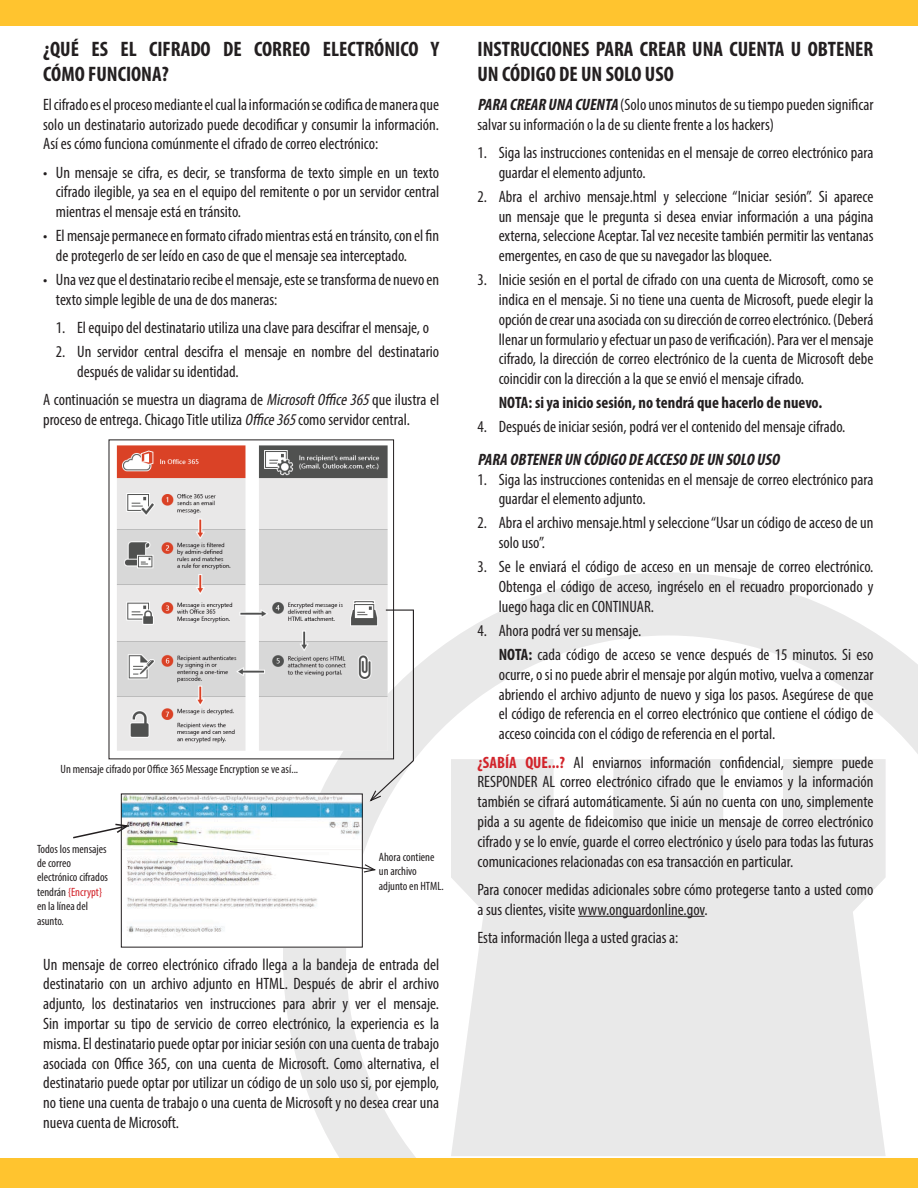
<style>
.page{position:relative;width:918px;height:1188px;background:#fff}
.page>*{position:absolute;margin:0;border:0;box-sizing:border-box;transform-origin:0 0}
.t1{font:700 condensed 21px/25.2px "Myriad Pro";color:#231f20}
.t2{font:condensed 16.5px/19.8px "Myriad Pro";color:#231f20}
.t3{font:700 condensed 16.5px "Myriad Pro";color:#231f20}
.t4{font:italic 700 condensed 16.5px "Myriad Pro";color:#231f20}
.t5{font:condensed 12px/14.4px "Myriad Pro";color:#231f20}
.s1{font-style:italic}
.s2{color:#d2232a}
.s3{font-weight:700;font-style:italic}
.s4{font-weight:700}
.s5{font-weight:700;color:#d2232a}
</style>
<div class="page">
<svg style="left:283px;top:572px;width:635px;height:587px;fill:#e9e9e9"></svg>
<div style="left:0;top:0;width:918px;height:26px;background:#ffc42f"></div>
<div style="left:0;top:1159px;width:918px;height:29px;background:#ffc42f"></div>
<img style="left:116px;top:445px;width:276px;height:312px">
<svg style="left:386px;top:610px;width:27px;height:1px"></svg>
<hr style="left:413px;top:610px;width:1px;height:151px;background:#231f20">
<svg style="left:368px;top:759px;width:47px;height:44px"></svg>
<img style="left:123px;top:796px;width:238px;height:149px">
<div style="left:121px;top:794px;width:242px;height:153px;border:1px solid #231f20"></div>
<svg style="left:73px;top:823px;width:59px;height:16px"></svg>
<svg style="left:169px;top:840px;width:209px;height:33px"></svg>
<hr style="left:578px;top:916px;width:127px;height:1px;background:#231f20">
<p class="t1" style="left:43px;top:36px;width:397px">¿QUÉ ES EL CIFRADO DE CORREO ELECTRÓNICO Y<br>CÓMO FUNCIONA?</p>
<p class="t2" style="left:43px;top:94px;width:397px;text-align:justify">El cifrado es el proceso mediante el cual la información se codifica de manera que solo un destinatario autorizado puede decodificar y consumir la información.<br>Así es cómo funciona comúnmente el cifrado de correo electrónico:</p>
<p class="t2" style="left:56px;top:162px;width:385px;text-align:justify;text-indent:-13px">• Un mensaje se cifra, es decir, se transforma de texto simple en un texto cifrado ilegible, ya sea en el equipo del remitente o por un servidor central mientras el mensaje está en tránsito.</p>
<p class="t2" style="left:56px;top:226px;width:385px;text-indent:-13px">• El mensaje permanece en formato cifrado mientras está en tránsito, con el fin de protegerlo de ser leído en caso de que el mensaje sea interceptado.</p>
<p class="t2" style="left:56px;top:270px;width:385px;text-indent:-13px">• Una vez que el destinatario recibe el mensaje, este se transforma de nuevo en texto simple legible de una de dos maneras:</p>
<p class="t2" style="left:56px;top:318px;width:375px">1. El equipo del destinatario utiliza una clave para descifrar el mensaje, o</p>
<p class="t2" style="left:77px;top:342px;width:363px;text-indent:-21px">2. Un servidor central descifra el mensaje en nombre del destinatario después de validar su identidad.</p>
<p class="t2" style="left:43px;top:390px;width:398px">A continuación se muestra un diagrama de <span class="s1">MicrosoftOffice365</span>que ilustra el proceso de entrega. Chicago Title utiliza <span class="s1">Office365</span>como servidor central.</p>
<p class="t5" style="left:61px;top:762px;width:239px">Un mensaje cifrado por Office 365 Message Encryption se ve así...</p>
<p class="t5" style="left:37px;top:841px;width:73px">Todos los mensajes de correo electrónico cifrados tendrán <span class="s2">{Encrypt} </span>en la línea del asunto.</p>
<p class="t5" style="left:379px;top:850px;width:66px">Ahora contiene un archivo adjunto en HTML.</p>
<p class="t2" style="left:43px;top:954px;width:398px;text-align:justify">Un mensaje de correo electrónico cifrado llega a la bandeja de entrada del destinatario con un archivo adjunto en HTML. Después de abrir el archivo adjunto, los destinatarios ven instrucciones para abrir y ver el mensaje.<br>Sin importar su tipo de servicio de correo electrónico, la experiencia es la misma. El destinatario puede optar por iniciar sesión con una cuenta de trabajo asociada con Office 365, con una cuenta de Microsoft. Como alternativa, el destinatario puede optar por utilizar un código de un solo uso si, por ejemplo, no tiene una cuenta de trabajo o una cuenta de Microsoft y no desea crear una nueva cuenta de Microsoft.</p>
<p class="t1" style="left:477px;top:36px;width:397px">INSTRUCCIONES PARA CREAR UNA CUENTA U OBTENER<br>UN CÓDIGO DE UN SOLO USO</p>
<p class="t2" style="left:477px;top:94px;width:398px"><span class="s3">PARA CREAR UNA CUENTA</span> (Solo unos minutos de su tiempo pueden significar salvar su información o la de su cliente frente a los hackers)</p>
<p class="t2" style="left:499px;top:142px;width:376px;text-indent:-21px">1. Siga las instrucciones contenidas en el mensaje de correo electrónico para guardar el elemento adjunto.</p>
<p class="t2" style="left:499px;top:186px;width:376px;text-align:justify;text-indent:-21px">2. Abra el archivo mensaje.html y seleccione “Iniciar sesión”. Si aparece un mensaje que le pregunta si desea enviar información a una página externa, seleccione Aceptar. Tal vez necesite también permitir las ventanas emergentes, en caso de que su navegador las bloquee.</p>
<p class="t2" style="left:499px;top:270px;width:376px;text-align:justify;text-indent:-21px">3. Inicie sesión en el portal de cifrado con una cuenta de Microsoft, como se indica en el mensaje. Si no tiene una cuenta de Microsoft, puede elegir la opción de crear una asociada con su dirección de correo electrónico. (Deberá llenar un formulario y efectuar un paso de verificación). Para ver el mensaje cifrado, la dirección de correo electrónico de la cuenta de Microsoft debe coincidir con la dirección a la que se envió el mensaje cifrado.</p>
<p class="t3" style="left:499px;top:392px;width:325px">NOTA: si ya inicio sesión, no tendrá que hacerlo de nuevo.</p>
<p class="t2" style="left:477px;top:417px;width:370px">4. Después de iniciar sesión, podrá ver el contenido del mensaje cifrado.</p>
<p class="t4" style="left:477px;top:449px;width:307px">PARA OBTENER UN CÓDIGO DEACCESO DEUN SOLO USO</p>
<p class="t2" style="left:499px;top:469px;width:376px;text-indent:-21px">1. Siga las instrucciones contenidas en el mensaje de correo electrónico para guardar el elemento adjunto.</p>
<p class="t2" style="left:499px;top:513px;width:376px;text-indent:-21px">2. Abra el archivo mensaje.html y seleccione “Usar un código de acceso de un solo uso”.</p>
<p class="t2" style="left:499px;top:557px;width:376px;text-align:justify;text-indent:-21px">3. Se le enviará el código de acceso en un mensaje de correo electrónico.<br>Obtenga el código de acceso, ingréselo en el recuadro proporcionado y luego haga clic en CONTINUAR.</p>
<p class="t2" style="left:499px;top:618px;width:376px;line-height:24px;text-indent:-21px">4. Ahora podrá ver su mensaje.<br><span class="s4">NOTA:</span> cada código de acceso se vence después de 15 minutos. Si eso</p>
<p class="t2" style="left:499px;top:664px;width:376px;text-align:justify">ocurre, o si no puede abrir el mensaje por algún motivo, vuelva a comenzar abriendo el archivo adjunto de nuevo y siga los pasos. Asegúrese de que el código de referencia en el correo electrónico que contiene el código de acceso coincida con el código de referencia en el portal.</p>
<p class="t2" style="left:477px;top:752px;width:398px;text-align:justify"><span class="s5">¿SABÍA QUE...?</span> Al enviarnos información confidencial, siempre puede RESPONDER AL correo electrónico cifrado que le enviamos y la información también se cifrará automáticamente. Si aún no cuenta con uno, simplemente pida a su agente de fideicomiso que inicie un mensaje de correo electrónico cifrado y se lo envíe, guarde el correo electrónico y úselo para todas las futuras comunicaciones relacionadas con esa transacción en particular.</p>
<p class="t2" style="left:477px;top:879px;width:398px">Para conocer medidas adicionales sobre cómo protegerse tanto a usted como a sus clientes, visite www.onguardonline.gov.</p>
<p class="t2" style="left:477px;top:927px;width:202px">Esta información llega a usted gracias a:</p>
</div>
